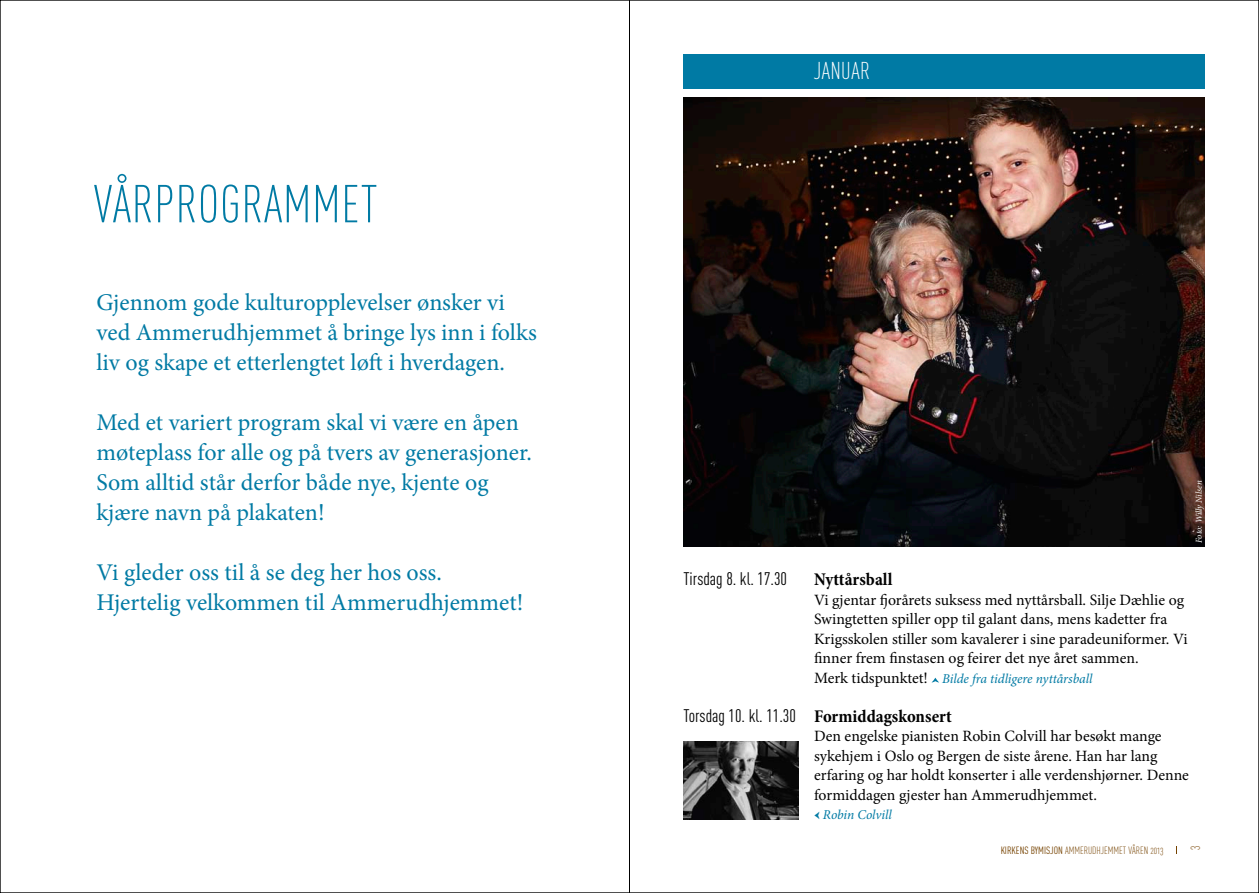
<style>
.page{position:relative;width:1259px;height:893px;background:#fff}
.page>*{position:absolute;margin:0;border:0;box-sizing:border-box;transform-origin:0 0}
.t1{font:300 52.5px "DIN Cond Alternate";letter-spacing:.015em;color:#007aa4}
.t2{font:24px/30px "Minion Pro";color:#007aa4}
.t3{font:300 24px "DIN Cond Alternate";letter-spacing:.015em;color:#fff}
.t4{font:18px "DIN Cond";color:#000}
.t5{font:700 condensed 18px "Minion Pro";color:#000}
.t6{font:15.75px/19.5px "Minion Pro";color:#000}
.t7{font:italic 13.5px "Minion Pro";letter-spacing:-.005em;color:#007aa4}
.t8{font:300 12.9px "DIN Cond Alternate";color:#764300}
.t9{font:10.5px "DIN Cond";color:#764300}
.t10{font:300 10.5px "DIN Cond Alternate";color:#764300}
.t11{font:italic 9px "Minion Pro";letter-spacing:-.005em;color:#fff}
.s1{font-style:normal;font-size:15.75px;color:#000}
.s2{font-family:"DIN Cond Alternate";font-weight:300}
</style>
<div class="page">
<img style="left:683px;top:741px;width:115px;height:78px">
<img style="left:683px;top:98px;width:522px;height:448px">
<svg style="left:931px;top:678px;width:8px;height:5px"></svg>
<div style="left:683px;top:54px;width:522px;height:34px;background:#007aa4"></div>
<hr style="left:629px;top:0;width:1px;height:893px;background:#000">
<h1 class="t1" style="left:94px;top:174px;width:285px">VÅRPROGRAMMET</h1>
<h2 class="t2" style="left:97px;top:287px;width:442px">Gjennom gode kulturopplevelser ønsker vi ved Ammerudhjemmet å bringe lys inn i folks liv og skape et etterlengtet løft i hverdagen.</h2>
<h2 class="t2" style="left:97px;top:407px;width:437px">Med et variert program skal vi være en åpen møteplass for alle og på tvers av generasjoner.<br>Som alltid står derfor både nye, kjente og kjære navn på plakaten!</h2>
<h2 class="t2" style="left:97px;top:557px;width:428px">Vi gleder oss til å se deg her hos oss.<br>Hjertelig velkommen til Ammerudhjemmet!</h2>
<h2 class="t3" style="left:814px;top:57px;width:58px">JANUAR</h2>
<p class="t4" style="left:683px;top:568px;width:105px">Tirsdag 8. kl. 17.30</p>
<p class="t4" style="left:683px;top:705px;width:114px">Torsdag 10. kl. 11.30</p>
<p class="t11" style="left:1193px;top:543px;width:64px;rotate:-90deg">Foto: Willy Nilsen</p>
<p class="t5" style="left:814px;top:567px;width:80px">Nyttårsball</p>
<p class="t6" style="left:814px;top:590px;width:375px">Vi gjentar fjorårets suksess med nyttårsball. Silje Dæhlie og Swingtetten spiller opp til galant dans, mens kadetter fra Krigsskolen stiller som kavalerer i sine paradeuniformer. Vi finner frem finstasen og feirer det nye året sammen.</p>
<p class="t7" style="left:814px;top:669px;width:280px"><span class="s1">Merk tidspunktet!</span> Bilde fra tidligere nyttårsball</p>
<p class="t5" style="left:814px;top:703px;width:139px">Formiddagskonsert</p>
<p class="t6" style="left:814px;top:726px;width:376px">Den engelske pianisten Robin Colvill har besøkt mange sykehjem i Oslo og Bergen de siste årene. Han har lang erfaring og har holdt konserter i alle verdenshjørner. Denne formiddagen gjester han Ammerudhjemmet.</p>
<p class="t7" style="left:814px;top:805px;width:79px">← Robin Colvill</p>
<p class="t9" style="left:1000px;top:844px;width:70px">KIRKENS BYMISJON <span class="s2">AMMERUDHJEMMET</span></p>
<p class="t10" style="left:1128px;top:844px;width:37px">VÅREN 2013</p>
<p class="t8" style="left:1186px;top:850px;width:6px;rotate:-90deg">3</p>
</div>
